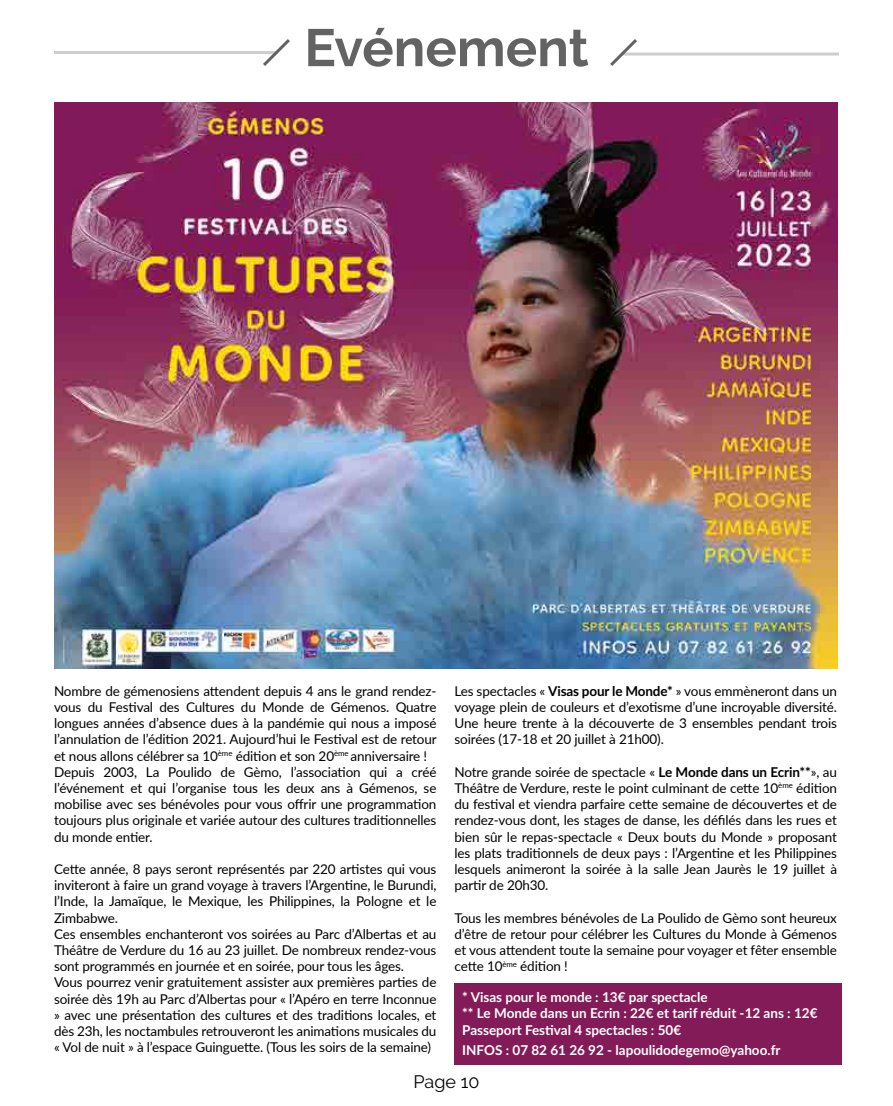
<style>
.page{position:relative;width:893px;height:1106px;background:#fff}
.page>*{position:absolute;margin:0;border:0;box-sizing:border-box;transform-origin:0 0}
.t1{font:700 52.5px "Raleway";color:#646363}
.t2{font:18px "Raleway";color:#000}
.t3{font:13.5px/16.2px "Lato";letter-spacing:-.01em;color:#000;text-align:justify}
.t4{font:700 13.5px/16.2px "Lato";color:#fff}
.s1{font-weight:700}
</style>
<div class="page">
<hr style="left:54px;top:51px;width:224px;height:3px;background:#cecece">
<svg style="left:263px;top:39px;width:27px;height:27px"></svg>
<hr style="left:621px;top:53px;width:218px;height:3px;background:#cecece">
<svg style="left:610px;top:39px;width:30px;height:27px"></svg>
<img style="left:54px;top:102px;width:783px;height:566px">
<div style="left:455px;top:983px;width:387px;height:81px;background:#831b58"></div>
<h1 class="t1" style="left:304px;top:18px;width:286px">Evénement</h1>
<p class="t3" style="left:455px;top:682px;width:384px">Les spectacles « <span class="s1">Visas pour le Monde*</span> » vous emmèneront dans un voyage plein de couleurs et d’exotisme d’une incroyable diversité.<br>Une heure trente à la découverte de 3 ensembles pendant trois soirées (17-18 et 20 juillet à 21h00).</p>
<p class="t3" style="left:455px;top:763px;width:384px">Notre grande soirée de spectacle « <span class="s1">Le Monde dans un Ecrin**</span>», au Théâtre de Verdure, reste le point culminant de cette 10<sup>ème</sup> édition du festival et viendra parfaire cette semaine de découvertes et de rendez-vous dont, les stages de danse, les défilés dans les rues et bien sûr le repas-spectacle « Deux bouts du Monde » proposant les plats traditionnels de deux pays : l’Argentine et les Philippines lesquels animeront la soirée à la salle Jean Jaurès le 19 juillet à partir de 20h30.</p>
<p class="t3" style="left:455px;top:909px;width:384px">Tous les membres bénévoles de La Poulido de Gèmo sont heureux d’être de retour pour célébrer les Cultures du Monde à Gémenos et vous attendent toute la semaine pour voyager et fêter ensemble cette 10<sup>ème</sup> édition !</p>
<p class="t4" style="left:462px;top:988px;width:357px">* Visas pour le monde : 13€ par spectacle<br>** Le Monde dans un Ecrin : 22€ et tarif réduit -12 ans : 12€<br>Passeport Festival 4 spectacles : 50€</p>
<p class="t4" style="left:462px;top:1041px;width:320px">INFOS : 07 82 61 26 92 - lapoulidodegemo@yahoo.fr</p>
<h2 class="t2" style="left:413px;top:1071px;width:67px">Page 10</h2>
<p class="t3" style="left:54px;top:682px;width:384px;text-align:left">Nombre de gémenosiens attendent depuis 4 ans le grand rendez&shy;vous du Festival des Cultures du Monde de Gémenos. Quatre longues années d’absence dues à la pandémie qui nous a imposé l’annulation de l’édition 2021. Aujourd’hui le Festival est de retour et nous allons célébrer sa 10<sup>ème</sup> édition et son 20<sup>ème</sup> anniversaire !<br>Depuis 2003, La Poulido de Gèmo, l’association qui a créé l’événement et qui l’organise tous les deux ans à Gémenos, se mobilise avec ses bénévoles pour vous offrir une programmation toujours plus originale et variée autour des cultures traditionnelles du monde entier.</p>
<p class="t3" style="left:54px;top:860px;width:384px;text-align:left">Cette année, 8 pays seront représentés par 220 artistes qui vous inviteront à faire un grand voyage à travers l’Argentine, le Burundi, l’Inde, la Jamaïque, le Mexique, les Philippines, la Pologne et le Zimbabwe.<br>Ces ensembles enchanteront vos soirées au Parc d’Albertas et au Théâtre de Verdure du 16 au 23 juillet. De nombreux rendez-vous sont programmés en journée et en soirée, pour tous les âges.<br>Vous pourrez venir gratuitement assister aux premières parties de soirée dès 19h au Parc d’Albertas pour « l’Apéro en terre Inconnue » avec une présentation des cultures et des traditions locales, et dès 23h, les noctambules retrouveront les animations musicales du « Vol de nuit » à l’espace Guinguette. (Tous les soirs de la semaine)</p>
</div>
